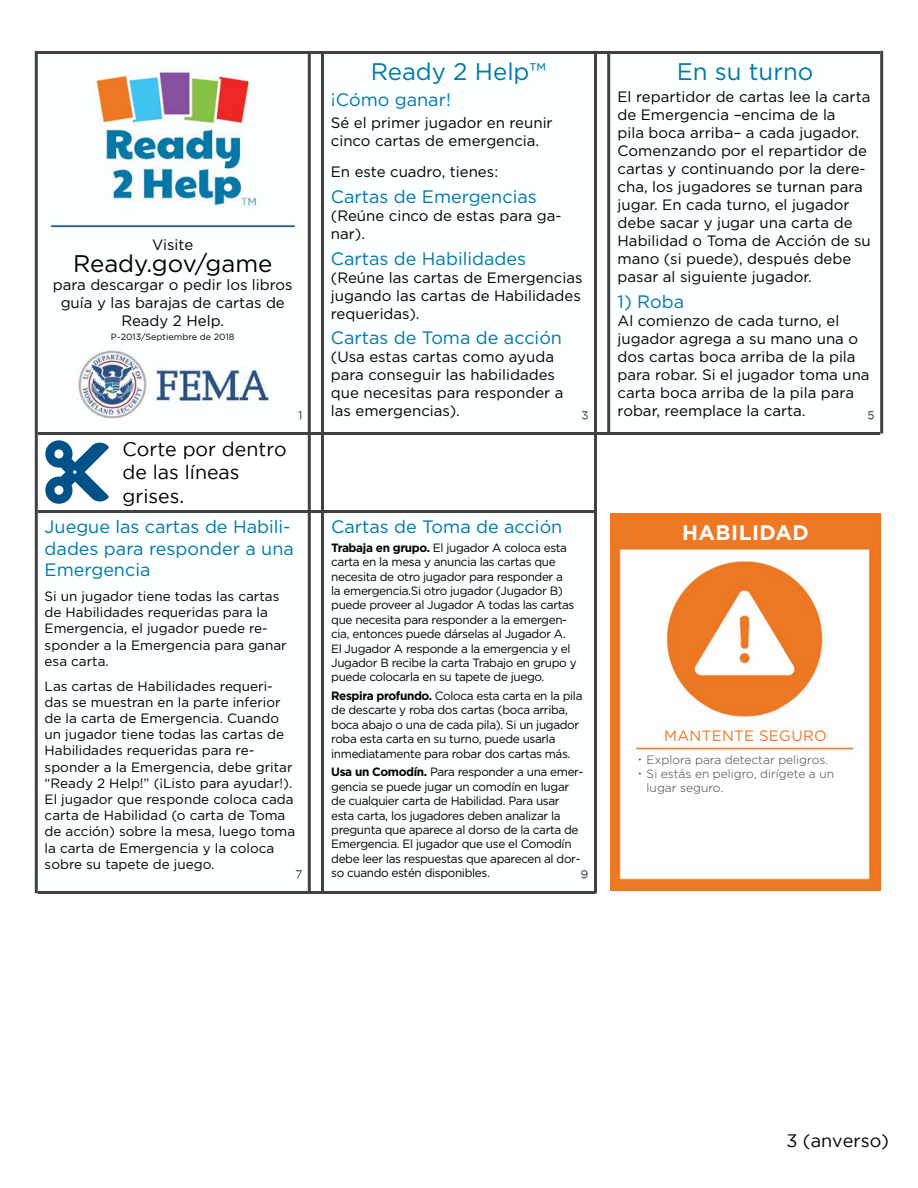
<style>
.page{position:relative;width:918px;height:1188px;background:#fff}
.page>*{position:absolute;margin:0;border:0;box-sizing:border-box;transform-origin:0 0}
.t1{font:24px "Gotham Pro";color:#0078a8}
.t2{font:24px "Gotham Pro";color:#000}
.t3{font:700 21px "Gotham Pro";letter-spacing:.02em;color:#fff}
.t4{font:19.5px/23.4px "Gotham";color:#000}
.t5{font:18px/21.6px "Gotham Pro";color:#0078a8}
.t6{font:18px "Gotham";color:#000}
.t7{font:15px/18px "Gotham Pro";color:#000}
.t8{font:15px "Gotham Pro";letter-spacing:.02em;color:#ed7824}
.t9{font:13.5px/16.2px "Gotham Pro";color:#000}
.t10{font:12px/14.4px "Gotham Pro";letter-spacing:-.03em;color:#000}
.t11{font:300 12px/14.4px "Gotham Pro";color:#414042}
.t12{font:9px "Gotham Pro";color:#000}
.s1{font-weight:700}
</style>
<div class="page">
<img style="left:49px;top:54px;width:259px;height:378px">
<img style="left:610px;top:54px;width:264px;height:378px">
<hr style="left:607px;top:51px;width:3px;height:383px;background:#414042">
<hr style="left:880px;top:51px;width:3px;height:383px;background:#414042">
<img style="left:295px;top:513px;width:13px;height:378px">
<hr style="left:37px;top:51px;width:843px;height:3px;background:#414042">
<hr style="left:38px;top:432px;width:842px;height:3px;background:#414042">
<hr style="left:38px;top:510px;width:556px;height:3px;background:#414042">
<hr style="left:38px;top:891px;width:557px;height:3px;background:#414042">
<hr style="left:35px;top:51px;width:3px;height:842px;background:#414042">
<hr style="left:308px;top:53px;width:3px;height:840px;background:#414042">
<hr style="left:594px;top:51px;width:3px;height:842px;background:#414042">
<hr style="left:321px;top:52px;width:3px;height:840px;background:#414042">
<svg style="left:45px;top:440px;width:64px;height:64px"></svg>
<img style="left:610px;top:513px;width:270px;height:378px">
<p class="t7" style="left:152px;top:235px;width:43px">Visite</p>
<p class="t2" style="left:73px;top:251px;width:201px">Ready.gov/game</p>
<p class="t7" style="left:53px;top:276px;width:241px;text-align:center">para descargar o pedir los libros guía y las barajas de cartas de<br>Ready 2 Help.</p>
<p class="t12" style="left:111px;top:332px;width:125px">P-2013/Septiembre de 2018</p>
<p class="t4" style="left:123px;top:437px;width:166px">Corte por dentro de las líneas grises.</p>
<p class="t5" style="left:45px;top:516px;width:251px">Juegue las cartas de Habili&shy;dades para responder a una<br>Emergencia</p>
<p class="t9" style="left:45px;top:588px;width:244px">Si un jugador tiene todas las cartas de Habilidades requeridas para la<br>Emergencia, el jugador puede re&shy;sponder a la Emergencia para ganar esa carta.</p>
<p class="t9" style="left:45px;top:678px;width:252px">Las cartas de Habilidades requeri&shy;das se muestran en la parte inferior de la carta de Emergencia. Cuando un jugador tiene todas las cartas de Habilidades requeridas para re&shy;sponder a la Emergencia, debe gritar “Ready 2 Help!” (¡Listo para ayudar!).<br>El jugador que responde coloca cada carta de Habilidad (o carta de Toma de acción) sobre la mesa, luego toma la carta de Emergencia y la coloca sobre su tapete de juego.</p>
<p class="t1" style="left:371px;top:58px;width:177px">Ready 2 Help™</p>
<p class="t5" style="left:331px;top:89px;width:121px">¡Cómo ganar!</p>
<p class="t7" style="left:331px;top:114px;width:223px">Sé el primer jugador en reunir cinco cartas de emergencia.</p>
<p class="t7" style="left:331px;top:163px;width:169px">En este cuadro, tienes:</p>
<p class="t5" style="left:331px;top:186px;width:207px">Cartas de Emergencias</p>
<p class="t7" style="left:331px;top:206px;width:232px">(Reúne cinco de estas para ga&shy;nar).</p>
<p class="t5" style="left:331px;top:247px;width:197px">Cartas de Habilidades</p>
<p class="t7" style="left:331px;top:268px;width:253px;text-align:justify">(Reúne las cartas de Emergencias jugando las cartas de Habilidades requeridas).</p>
<p class="t5" style="left:331px;top:327px;width:233px">Cartas de Toma de acción</p>
<p class="t7" style="left:331px;top:348px;width:234px">(Usa estas cartas como ayuda para conseguir las habilidades que necesitas para responder a las emergencias).</p>
<p class="t1" style="left:677px;top:58px;width:138px">En su turno</p>
<p class="t7" style="left:618px;top:88px;width:255px">El repartidor de cartas lee la carta de Emergencia –encima de la<br>pila boca arriba– a cada jugador.<br>Comenzando por el repartidor de cartas y continuando por la dere&shy;cha, los jugadores se turnan para jugar. En cada turno, el jugador debe sacar y jugar una carta de<br>Habilidad o Toma de Acción de su mano (si puede), después debe pasar al siguiente jugador.</p>
<p class="t5" style="left:618px;top:291px;width:68px">1) Roba</p>
<p class="t7" style="left:618px;top:312px;width:254px">Al comienzo de cada turno, el jugador agrega a su mano una o dos cartas boca arriba de la pila para robar. Si el jugador toma una carta boca arriba de la pila para robar, reemplace la carta.</p>
<p class="t5" style="left:331px;top:516px;width:233px">Cartas de Toma de acción</p>
<p class="t10" style="left:331px;top:540px;width:247px"><span class="s1">Trabaja en grupo.</span> El jugador A coloca esta carta en la mesa y anuncia las cartas que necesita de otro jugador para responder a<br>la emergencia.Si otro jugador (Jugador B) puede proveer al Jugador A todas las cartas que necesita para responder a la emergen&shy;cia, entonces puede dárselas al Jugador A.<br>El Jugador A responde a la emergencia y el Jugador B recibe la carta Trabajo en grupo y puede colocarla en su tapete de juego.</p>
<p class="t10" style="left:331px;top:689px;width:253px"><span class="s1">Respira profundo.</span> Coloca esta carta en la pila de descarte y roba dos cartas (boca arriba, boca abajo o una de cada pila). Si un jugador roba esta carta en su turno, puede usarla inmediatamente para robar dos cartas más.</p>
<p class="t10" style="left:331px;top:765px;width:254px"><span class="s1">Usa un Comodín.</span> Para responder a una emer&shy;gencia se puede jugar un comodín en lugar de cualquier carta de Habilidad. Para usar esta carta, los jugadores deben analizar la pregunta que aparece al dorso de la carta de Emergencia. El jugador que use el Comodín debe leer las respuestas que aparecen al dor&shy;so cuando estén disponibles.</p>
<p class="t3" style="left:682px;top:521px;width:128px">HABILIDAD</p>
<p class="t8" style="left:664px;top:727px;width:164px">MANTENTE SEGURO</p>
<p class="t11" style="left:647px;top:752px;width:189px">Explora para detectar peligros.<br>Si estás en peligro, dirígete a un lugar seguro.</p>
<p class="t6" style="left:786px;top:1131px;width:104px">3 (anverso)</p>
</div>
